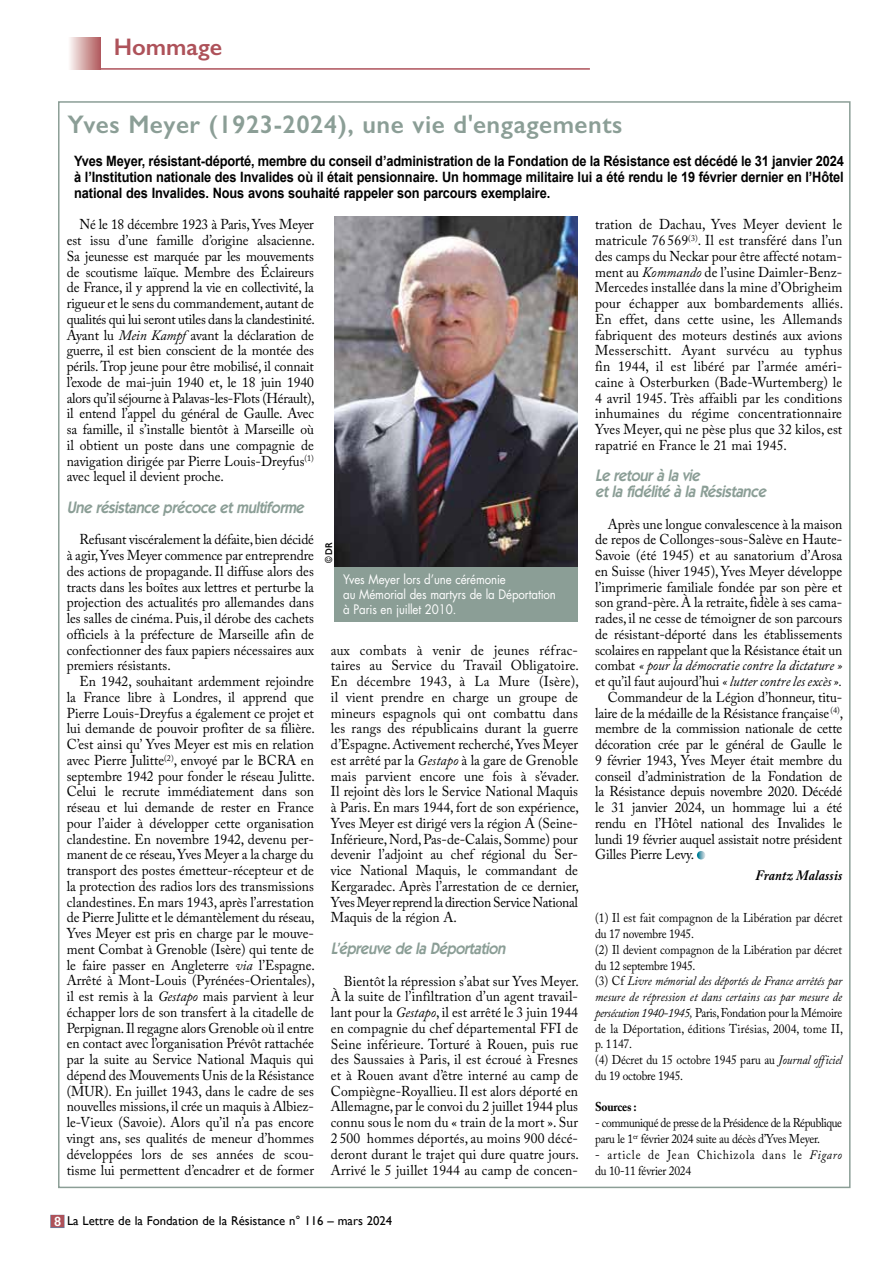
<style>
.page{position:relative;width:893px;height:1263px;background:#fff}
.page>*{position:absolute;margin:0;border:0;box-sizing:border-box;transform-origin:0 0}
.t1{font:600 25.5px "Gill Sans";letter-spacing:.02em;color:#8b9e96}
.t2{font:600 24px "Gill Sans";color:#ae525a}
.t3{font:italic 600 16.5px/15.8px "ITC Kabel Std";color:#8b9e96;scale:.9 1}
.t4{font:14.25px/15.8px "Adobe Caslon Pro";letter-spacing:-.005em;color:#000;text-align:justify;scale:.95 1}
.t5{font:700 14.25px/15.8px "Arial";letter-spacing:-.01em;color:#000;text-align:justify;scale:.9 1}
.t6{font:italic 14.25px "Adobe Caslon Pro";color:#000;scale:.95 1}
.t7{font:italic 700 14.25px "Adobe Caslon Pro";letter-spacing:.02em;color:#000;scale:.9 1}
.t8{font:12.75px/15.8px "Adobe Caslon Pro";letter-spacing:-.01em;color:#000;scale:.9 1}
.t9{font:12.75px/15.8px "Adobe Caslon Pro";letter-spacing:-.035em;color:#000;scale:.9 1}
.t10{font:12.75px/15px "Futura Std";letter-spacing:-.01em;color:#fff;scale:.9 1}
.t11{font:12.75px/15.8px "Adobe Caslon Pro";letter-spacing:.07em;color:#000;scale:.9 1}
.t12{font:12.75px "Gill Sans";color:#000}
.t13{font:700 12.75px "Adobe Caslon Pro";letter-spacing:-.02em;color:#000;scale:.9 1}
.t14{font:600 9.75px "Gill Sans";color:#000;scale:.9 1}
.s1{font-style:italic}
.s2{font-weight:600;font-size:13.5px;color:#fff}
.s3{font-style:normal}
</style>
<div class="page">
<svg style="left:50px;top:1215px;width:15px;height:13px"></svg>
<hr style="left:101px;top:68px;width:489px;height:2px;background:#ae525a">
<div style="left:67px;top:38px;width:34px;height:31px;background:linear-gradient(to right,#fffffe,#b15c5e)"></div>
<div style="left:51px;top:1215px;width:13px;height:12px;background:#ae525a"></div>
<svg style="left:697px;top:851px;width:8px;height:8px"></svg>
<img style="left:335px;top:216px;width:243px;height:351px">
<div style="left:335px;top:567px;width:243px;height:54px;background:#8b9e96"></div>
<h2 class="t2" style="left:114px;top:33px;width:110px">Hommage</h2>
<h1 class="t1" style="left:68px;top:109px;width:556px">Yves Meyer (1923-2024), une vie d'engagements</h1>
<p class="t5" style="left:74px;top:154px;width:857px">Yves Meyer, résistant-déporté, membre du conseil d’administration de la Fondation de la Résistance est décédé le 31 janvier 2024 à l’Institution nationale des Invalides où il était pensionnaire. Un hommage militaire lui a été rendu le 19 février dernier en l’Hôtel national des Invalides. Nous avons souhaité rappeler son parcours exemplaire.</p>
<p class="t4" style="left:67px;top:217px;width:263px;text-indent:13px">Né le 18 décembre 1923 à Paris, Yves Meyer est issu d’une famille d’origine alsacienne.<br>Sa jeunesse est marquée par les mouvements de scoutisme laïque. Membre des Éclaireurs de France, il y apprend la vie en collectivité, la rigueur et le sens du commandement, autant de qualités qui lui seront utiles dans la clandestinité.<br>Ayant lu <span class="s1">Mein Kampf</span> avant la déclaration de guerre, il est bien conscient de la montée des périls. Trop jeune pour être mobilisé, il connait l’exode de mai-juin 1940 et, le 18 juin 1940 alors qu’il séjourne à Palavas-les-Flots (Hérault), il entend l’appel du général de Gaulle. Avec sa famille, il s’installe bientôt à Marseille où il obtient un poste dans une compagnie de navigation dirigée par Pierre Louis-Dreyfus<sup>(1) </sup>avec lequel il devient proche.</p>
<p class="t3" style="left:67px;top:499px;width:269px">Une résistance précoce etmultiforme</p>
<p class="t4" style="left:67px;top:532px;width:262px;text-indent:13px">Refusant viscéralement la défaite, bien décidé à agir, Yves Meyer commence par entreprendre des actions de propagande. Il diffuse alors des tracts dans les boîtes aux lettres et perturbe la projection des actualités pro allemandes dans les salles de cinéma. Puis, il dérobe des cachets officiels à la préfecture de Marseille afin de confectionner des faux papiers nécessaires aux premiers résistants.</p>
<p class="t4" style="left:67px;top:673px;width:263px;text-indent:13px">En 1942, souhaitant ardemment rejoindre la France libre à Londres, il apprend que Pierre Louis-Dreyfus a également ce projet et lui demande de pouvoir profiter de sa filière.<br>C’est ainsi qu’ Yves Meyer est mis en relation avec Pierre Julitte<sup>(2)</sup>, envoyé par le BCRA en septembre 1942 pour fonder le réseau Julitte.<br>Celui le recrute immédiatement dans son réseau et lui demande de rester en France pour l’aider à développer cette organisation clandestine. En novembre 1942, devenu per&shy;manent de ce réseau, Yves Meyer a la charge du transport des postes émetteur-récepteur et de la protection des radios lors des transmissions clandestines. En mars 1943, après l’arrestation de Pierre Julitte et le démantèlement du réseau, Yves Meyer est pris en charge par le mouve&shy;ment Combat à Grenoble (Isère) qui tente de le faire passer en Angleterre <span class="s1">via</span> l’Espagne.<br>Arrêté à Mont-Louis (Pyrénées-Orientales), il est remis à la <span class="s1">Gestapo</span> mais parvient à leur échapper lors de son transfert à la citadelle de Perpignan. Il regagne alors Grenoble où il entre en contact avec l’organisation Prévôt rattachée par la suite au Service National Maquis qui dépend des Mouvements Unis de la Résistance (MUR). En juillet 1943, dans le cadre de ses nouvelles missions, il crée un maquis à Albiez&shy;le-Vieux (Savoie). Alors qu’il n’a pas encore vingt ans, ses qualités de meneur d’hommes développées lors de ses années de scou&shy;tisme lui permettent d’encadrer et de former</p>
<p class="t14" style="left:323px;top:563px;width:24px;rotate:-90deg">© DR</p>
<p class="t10" style="left:343px;top:572px;width:238px">Yves Meyer lors d’une cérémonie<br>au Mémorial des martyrs de la Déportation à Paris en juillet 2010.</p>
<p class="t4" style="left:331px;top:642px;width:263px">aux combats à venir de jeunes réfrac&shy;taires au Service du Travail Obligatoire.<br>En décembre 1943, à La Mure (Isère), il vient prendre en charge un groupe de mineurs espagnols qui ont combattu dans les rangs des républicains durant la guerre d’Espagne. Activement recherché, Yves Meyer est arrêté par la <span class="s1">Gestapo</span> à la gare de Grenoble mais parvient encore une fois à s’évader.<br>Il rejoint dès lors le Service National Maquis à Paris. En mars 1944, fort de son expérience, Yves Meyer est dirigé vers la région A (Seine-Inférieure, Nord, Pas-de-Calais, Somme) pour devenir l’adjoint au chef régional du Ser&shy;vice National Maquis, le commandant de Kergaradec. Après l’arrestation de ce dernier, Yves Meyer reprend la direction Service National Maquis de la région A.</p>
<p class="t3" style="left:331px;top:940px;width:199px">L’épreuve de la Déportation</p>
<p class="t4" style="left:331px;top:973px;width:263px;text-indent:13px">Bientôt la répression s’abat sur Yves Meyer.<br>À la suite de l’infiltration d’un agent travail&shy;lant pour la <span class="s1">Gestapo</span>, il est arrêté le 3 juin 1944 en compagnie du chef départemental FFI de Seine inférieure. Torturé à Rouen, puis rue des Saussaies à Paris, il est écroué à Fresnes et à Rouen avant d’être interné au camp de Compiègne-Royallieu. Il est alors déporté en Allemagne, par le convoi du 2 juillet 1944 plus connu sous le nom du « train de la mort ». Sur 2 500 hommes déportés, au moins 900 décé&shy;deront durant le trajet qui dure quatre jours.<br>Arrivé le 5 juillet 1944 au camp de concen-</p>
<p class="t12" style="left:54px;top:1213px;width:340px"><span class="s2">88</span> La Lettre de la Fondation de la Résistance n° 116 – mars 2024</p>
<p class="t4" style="left:595px;top:217px;width:263px">tration de Dachau, Yves Meyer devient le matricule 76 569<sup>(3)</sup>. Il est transféré dans l’un des camps du Neckar pour être affecté notam&shy;ment au <span class="s1">Kommando</span> de l’usine Daimler-Benz-Mercedes installée dans la mine d’Obrigheim pour échapper aux bombardements alliés.<br>En effet, dans cette usine, les Allemands fabriquent des moteurs destinés aux avions Messerschitt. Ayant survécu au typhus fin 1944, il est libéré par l’armée améri&shy;caine à Osterburken (Bade-Wurtemberg) le 4 avril 1945. Très affaibli par les conditions inhumaines du régime concentrationnaire Yves Meyer, qui ne pèse plus que 32 kilos, est rapatrié en France le 21 mai 1945.</p>
<p class="t3" style="left:595px;top:468px;width:195px">Le retourà la vie<br>etla fidélité à la Résistance</p>
<p class="t4" style="left:608px;top:516px;width:248px">Après une longue convalescence à la maison</p>
<p class="t4" style="left:595px;top:532px;width:262px">de repos de Collonges-sous-Salève en Haute-</p>
<p class="t4" style="left:595px;top:547px;width:262px">Savoie (été 1945) et au sanatorium d’Arosa</p>
<p class="t4" style="left:595px;top:563px;width:262px">en Suisse (hiver 1945), Yves Meyer développe</p>
<p class="t4" style="left:595px;top:579px;width:262px">l’imprimerie familiale fondée par son père et</p>
<p class="t4" style="left:595px;top:595px;width:262px">son grand-père. À la retraite, fidèle à ses cama-</p>
<p class="t4" style="left:595px;top:610px;width:262px">rades, il ne cesse de témoigner de son parcours</p>
<p class="t4" style="left:595px;top:626px;width:262px">de résistant-déporté dans les établissements</p>
<p class="t4" style="left:595px;top:642px;width:262px">scolaires en rappelant que la Résistance était un</p>
<p class="t6" style="left:595px;top:657px;width:262px"><span class="s3">combat</span> « pour la démocratie contre la dictature »</p>
<p class="t6" style="left:595px;top:673px;width:262px"><span class="s3">et qu’il faut aujourd’hui</span> « lutter contre les excès ».</p>
<p class="t4" style="left:608px;top:689px;width:248px">Commandeur de la Légion d’honneur, titu-</p>
<p class="t4" style="left:595px;top:705px;width:263px">laire de la médaille de la Résistance française <sup>(4)</sup>,</p>
<p class="t4" style="left:595px;top:721px;width:262px">membre de la commission nationale de cette</p>
<p class="t4" style="left:595px;top:736px;width:262px">décoration crée par le général de Gaulle le</p>
<p class="t4" style="left:595px;top:752px;width:262px">9 février 1943, Yves Meyer était membre du</p>
<p class="t4" style="left:595px;top:768px;width:262px">conseil d’administration de la Fondation de</p>
<p class="t4" style="left:595px;top:784px;width:262px">la Résistance depuis novembre 2020. Décédé</p>
<p class="t4" style="left:595px;top:799px;width:262px">le 31 janvier 2024, un hommage lui a été</p>
<p class="t4" style="left:595px;top:815px;width:262px">rendu en l’Hôtel national des Invalides le</p>
<p class="t4" style="left:595px;top:831px;width:262px">lundi 19 février auquel assistait notre président</p>
<p class="t4" style="left:595px;top:847px;width:106px">Gilles Pierre Levy.</p>
<p class="t7" style="left:756px;top:866px;width:98px">Frantz Malassis</p>
<p class="t8" style="left:595px;top:910px;width:277px">(1) Il est fait compagnon de la Libération par décret du 17 novembre 1945.<br>(2) Il devient compagnon de la Libération par décret du 12 septembre 1945.<br>(3) Cf <span class="s1">Livre mémorial des déportés de France arrêtés par mesure de répression et dans certains cas par mesure de persécution 1940-1945,</span> Paris, Fondation pour la Mémoire de la Déportation, éditions Tirésias, 2004, tome II, p. 1147.<br>(4) Décret du 15 octobre 1945 paru au <span class="s1">Journal officiel </span>du 19 octobre 1945.</p>
<p class="t13" style="left:595px;top:1099px;width:48px">Sources :</p>
<p class="t9" style="left:595px;top:1115px;width:276px">- communiqué de presse de la Présidence de la République paru le 1<sup>er</sup> février 2024 suite au décès d’Yves Meyer.</p>
<p class="t11" style="left:595px;top:1146px;width:276px">- article de Jean Chichizola dans le <span class="s1">Figaro </span>du 10-11 février 2024</p>
</div>
